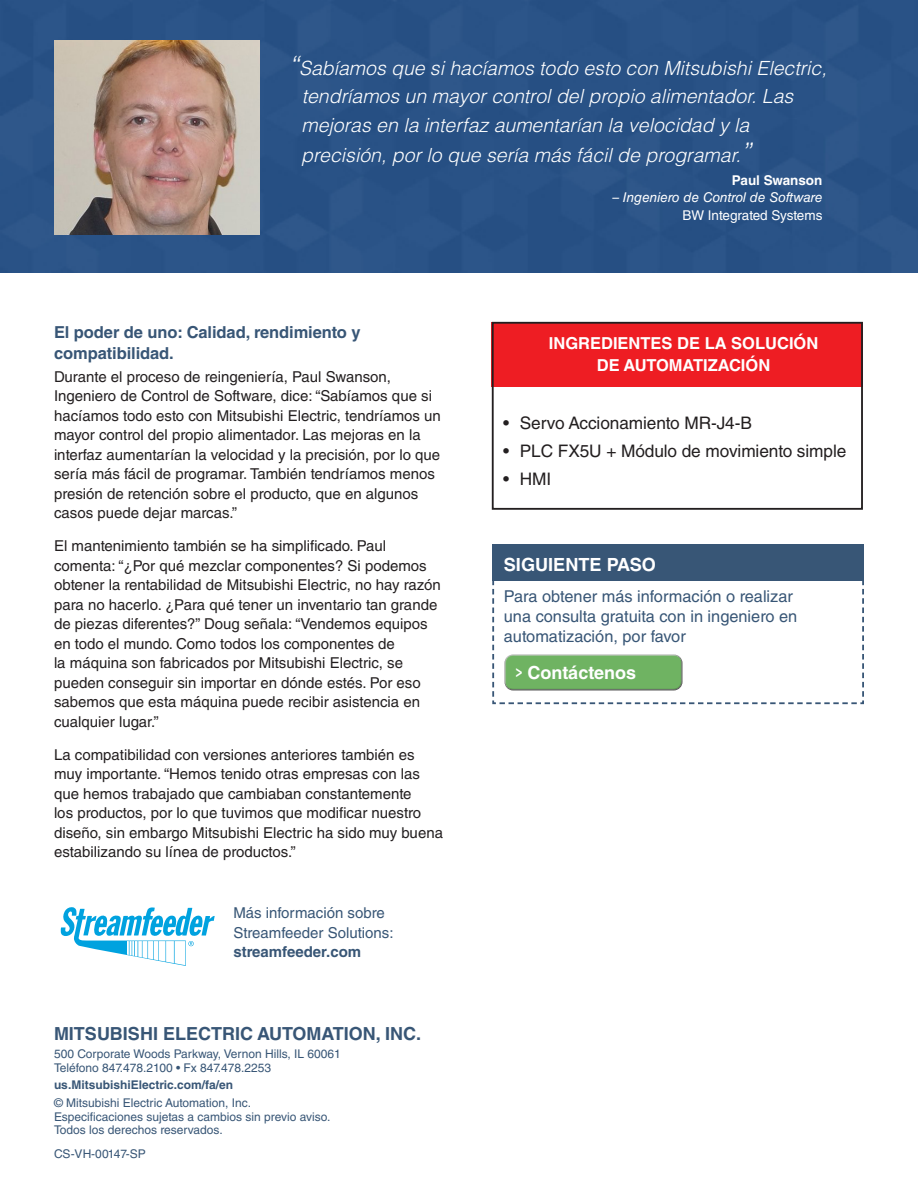
<style>
.page{position:relative;width:918px;height:1188px;background:#fff}
.page>*{position:absolute;margin:0;border:0;box-sizing:border-box;transform-origin:0 0}
.t1{font:italic 300 19.5px/29px "Helvetica LT Std";color:#fff}
.t2{font:700 18.15px "Helvetica LT Std";color:#fff}
._01_Heading_Secondar{font:700 18px "Helvetica LT Std";color:#385676}
.t3{font:700 18px "Helvetica LT Std";color:#fff}
.t4{font:17.25px "Helvetica LT Std";letter-spacing:-.005em;color:#231f20}
.TITLE_INTERIOR{font:700 16.5px/21px "Helvetica LT Std";letter-spacing:-.005em;color:#385676}
.t5{font:700 16.5px/22.2px "Helvetica LT Std";color:#fff;text-align:center}
.t6{font:16.35px/20px "Helvetica LT Std";color:#385676}
.Body{font:15px/19.5px "Helvetica LT Std";color:#231f20}
.t7{font:15px/19.5px "Helvetica LT Std";color:#385676}
.t8{font:italic 13.5px "Helvetica LT Std";color:#fff}
.t9{font:13.5px "Helvetica LT Std";letter-spacing:-.005em;color:#fff}
.t10{font:700 13.5px "Helvetica LT Std";color:#fff}
._04_Address_Footer{font:12px/13.5px "Helvetica LT Std";color:#385676}
._04_Address_Footer-2{font:700 12px "Helvetica LT Std";color:#385676}
.s1{font-size:27px}
.s2{font-weight:700}
.s3{font-size:17.25px}
</style>
<div class="page">
<div style="left:0;top:0;width:918px;height:273px;background:#295286"></div>
<img style="left:54px;top:40px;width:205px;height:195px">
<svg style="left:492px;top:544px;width:372px;height:160px"></svg>
<div style="left:503px;top:652px;width:180px;height:34px;background:#fff;opacity:.75"></div>
<div style="left:503px;top:657px;width:180px;height:34px;background:#6fb362"></div>
<div style="left:492px;top:322px;width:371px;height:65px;background:#ee1d23"></div>
<div style="left:492px;top:322px;width:371px;height:188px;border:2px solid #231f20"></div>
<svg style="left:61px;top:907px;width:154px;height:59px"></svg>
<p class="t1" style="left:301px;top:53px;width:527px;text-indent:-13px"><span class="s1">“</span>Sabíamos que si hacíamos todo esto con Mitsubishi Electric, tendríamos un mayor control del propio alimentador. Las mejoras en la interfaz aumentarían la velocidad y la precisión, por lo que sería más fácil de programar.<span class="s1">”</span></p>
<p class="t10" style="left:732px;top:172px;width:92px">Paul Swanson</p>
<p class="t8" style="left:612px;top:189px;width:212px">– Ingeniero de Control de Software</p>
<p class="t9" style="left:683px;top:207px;width:141px">BW Integrated Systems</p>
<p class="TITLE_INTERIOR" style="left:54px;top:321px;width:308px">El poder de uno: Calidad, rendimiento y compatibilidad.</p>
<p class="Body" style="left:54px;top:367px;width:388px">Durante el proceso de reingeniería, Paul Swanson, Ingeniero de Control de Software, dice: “Sabíamos que si hacíamos todo esto con Mitsubishi Electric, tendríamos un mayor control del propio alimentador. Las mejoras en la interfaz aumentarían la velocidad y la precisión, por lo que sería más fácil de programar. También tendríamos menos presión de retención sobre el producto, que en algunos casos puede dejar marcas.”</p>
<p class="Body" style="left:54px;top:536px;width:388px">El mantenimiento también se ha simplificado. Paul comenta: “¿Por qué mezclar componentes? Si podemos obtener la rentabilidad de Mitsubishi Electric, no hay razón para no hacerlo. ¿Para qué tener un inventario tan grande de piezas diferentes?” Doug señala: “Vendemos equipos en todo el mundo. Como todos los componentes de<br>la máquina son fabricados por Mitsubishi Electric, se pueden conseguir sin importar en dónde estés. Por eso sabemos que esta máquina puede recibir asistencia en cualquier lugar.”</p>
<p class="Body" style="left:54px;top:745px;width:391px">La compatibilidad con versiones anteriores también es muy importante. “Hemos tenido otras empresas con las que hemos trabajado que cambiaban constantemente<br>los productos, por lo que tuvimos que modificar nuestro diseño, sin embargo Mitsubishi Electric ha sido muy buena estabilizando su línea de productos.”</p>
<p class="t7" style="left:233px;top:903px;width:162px">Más información sobre<br>Streamfeeder Solutions: <span class="s2">streamfeeder.com</span></p>
<p class="_01_Heading_Secondar" style="left:54px;top:1023px;width:369px">MITSUBISHI ELECTRIC AUTOMATION, INC.</p>
<p class="_04_Address_Footer" style="left:54px;top:1047px;width:288px">500 Corporate Woods Parkway, Vernon Hills, IL 60061</p>
<p class="_04_Address_Footer" style="left:54px;top:1061px;width:219px">Teléfono 847.478.2100 • Fx 847.478.2253</p>
<p class="_04_Address_Footer-2" style="left:54px;top:1078px;width:181px">us.MitsubishiElectric.com/fa/en</p>
<p class="_04_Address_Footer" style="left:54px;top:1096px;width:278px">© Mitsubishi Electric Automation, Inc.<br>Especificaciones sujetas a cambios sin previo aviso.<br>Todos los derechos reservados.</p>
<p class="_04_Address_Footer" style="left:54px;top:1147px;width:93px">CS-VH-00147-SP</p>
<p class="t5" style="left:549px;top:332px;width:271px">INGREDIENTES DE LA SOLUCIÓN<br>DE AUTOMATIZACIÓN</p>
<p class="t4" style="left:503px;top:412px;width:250px">• Servo Accionamiento MR-J4-B</p>
<p class="t4" style="left:503px;top:440px;width:345px">• PLC FX5U + Módulo de movimiento simple</p>
<p class="t4" style="left:503px;top:468px;width:50px">• HMI</p>
<p class="t2" style="left:504px;top:554px;width:154px">SIGUIENTE PASO</p>
<p class="t6" style="left:504px;top:586px;width:295px">Para obtener más información o realizar una consulta gratuita con in ingeniero en automatización, por favor</p>
<p class="t3" style="left:516px;top:661px;width:122px"><span class="s3">&gt;</span> Contáctenos</p>
</div>
